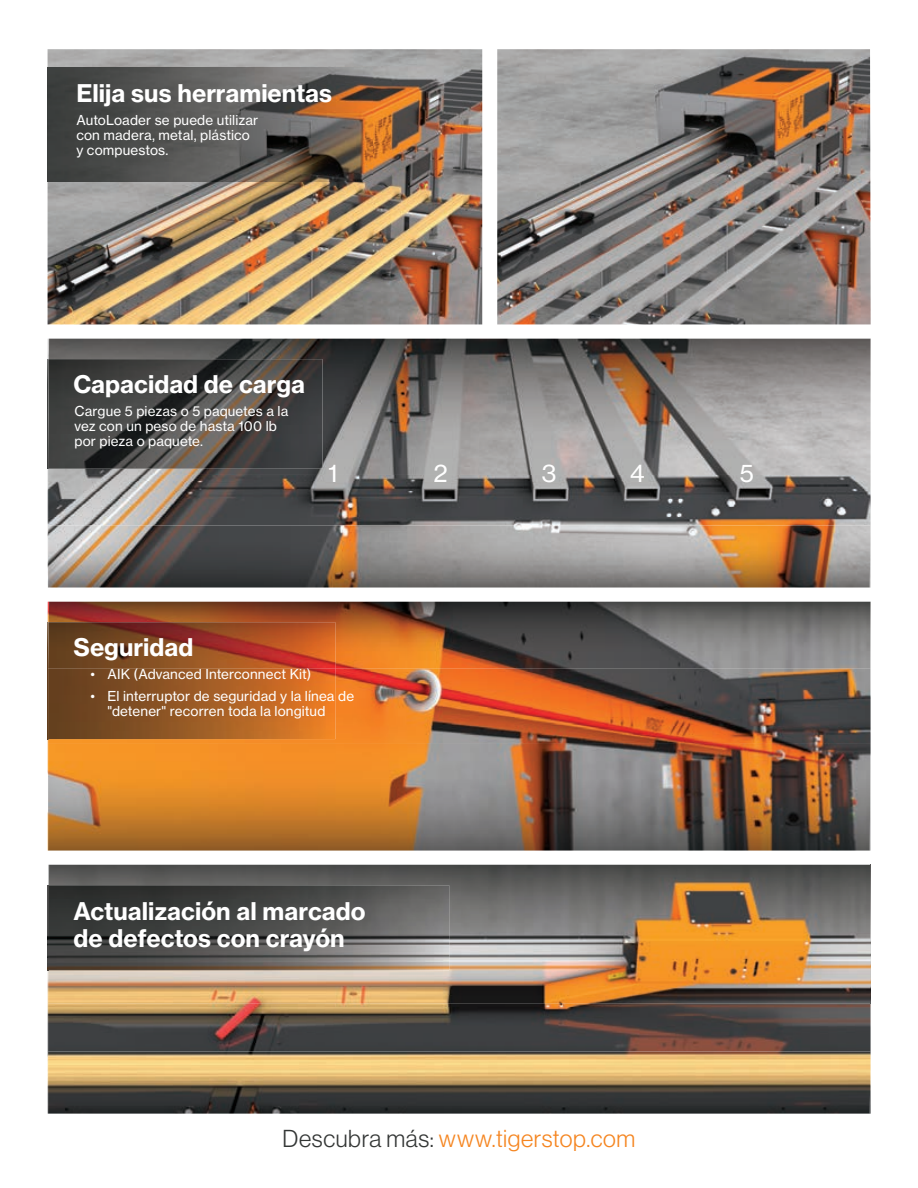
<style>
.page{position:relative;width:918px;height:1188px;background:#fff}
.page>*{position:absolute;margin:0;border:0;box-sizing:border-box;transform-origin:0 0}
.t1{font:24px/27px "N Haas Grotesk TX Pro 75 Bd";color:#fff}
.t2{font:24px "N Haas Grotesk DS Pro 45 Lt";letter-spacing:.025em;color:#f58520}
.t3{font:24px "N Haas Grotesk TX Pro 55 Rg";color:#fff}
.t4{font:13.5px/15px "N Haas Grotesk TX Pro 55 Rg";letter-spacing:.01em;color:#fff}
.s1{color:#333635}
</style>
<div class="page">
<img style="left:48px;top:49px;width:823px;height:275px">
<hr style="left:47px;top:67px;width:1px;height:114px;background:#3b3d3c">
<img style="left:48px;top:67px;width:324px;height:114px">
<div style="left:482px;top:46px;width:15px;height:283px;background:#fff"></div>
<img style="left:48px;top:475px;width:822px;height:50px">
<img style="left:48px;top:602px;width:822px;height:141px">
<img style="left:48px;top:1003px;width:822px;height:48px">
<img style="left:48px;top:865px;width:823px;height:138px">
<img style="left:48px;top:339px;width:822px;height:136px">
<img style="left:49px;top:602px;width:821px;height:66px">
<img style="left:48px;top:359px;width:274px;height:110px">
<img style="left:48px;top:668px;width:287px;height:71px">
<img style="left:48px;top:622px;width:287px;height:46px">
<img style="left:48px;top:885px;width:401px;height:85px">
<svg style="left:870px;top:525px;width:1px;height:16px"></svg>
<img style="left:48px;top:525px;width:822px;height:63px">
<svg style="left:870px;top:743px;width:1px;height:27px"></svg>
<img style="left:48px;top:743px;width:822px;height:108px">
<svg style="left:870px;top:1051px;width:1px;height:16px"></svg>
<img style="left:48px;top:1051px;width:822px;height:63px">
<h1 class="t1" style="left:76px;top:79px;width:257px">Elija sus herramientas</h1>
<p class="t4" style="left:76px;top:112px;width:183px">AutoLoader se puede utilizar con madera, metal, plástico y compuestos.</p>
<h1 class="t1" style="left:73px;top:370px;width:233px">Capacidad de carga</h1>
<p class="t4" style="left:74px;top:403px;width:215px">Cargue 5 piezas o 5 paquetes a la vez con un peso de hasta 100 lb por pieza o paquete.</p>
<h1 class="t3" style="left:328px;top:459px;width:11px">1</h1>
<h1 class="t3" style="left:434px;top:459px;width:16px">2</h1>
<h1 class="t3" style="left:542px;top:459px;width:16px">3</h1>
<h1 class="t3" style="left:630px;top:459px;width:16px">4</h1>
<h1 class="t3" style="left:740px;top:459px;width:16px">5</h1>
<h1 class="t1" style="left:73px;top:633px;width:121px">Seguridad</h1>
<p class="t4" style="left:90px;top:666px;width:222px">• AIK (Advanced Interconnect Kit)</p>
<p class="t4" style="left:107px;top:688px;width:248px;text-indent:-17px">• El interruptor de seguridad y la línea de "detener" recorren toda la longitud</p>
<h1 class="t1" style="left:73px;top:898px;width:294px">Actualización al marcado de defectos con crayón</h1>
<h1 class="t2" style="left:282px;top:1125px;width:355px"><span class="s1">Descubra más:</span> www.tigerstop.com</h1>
</div>
